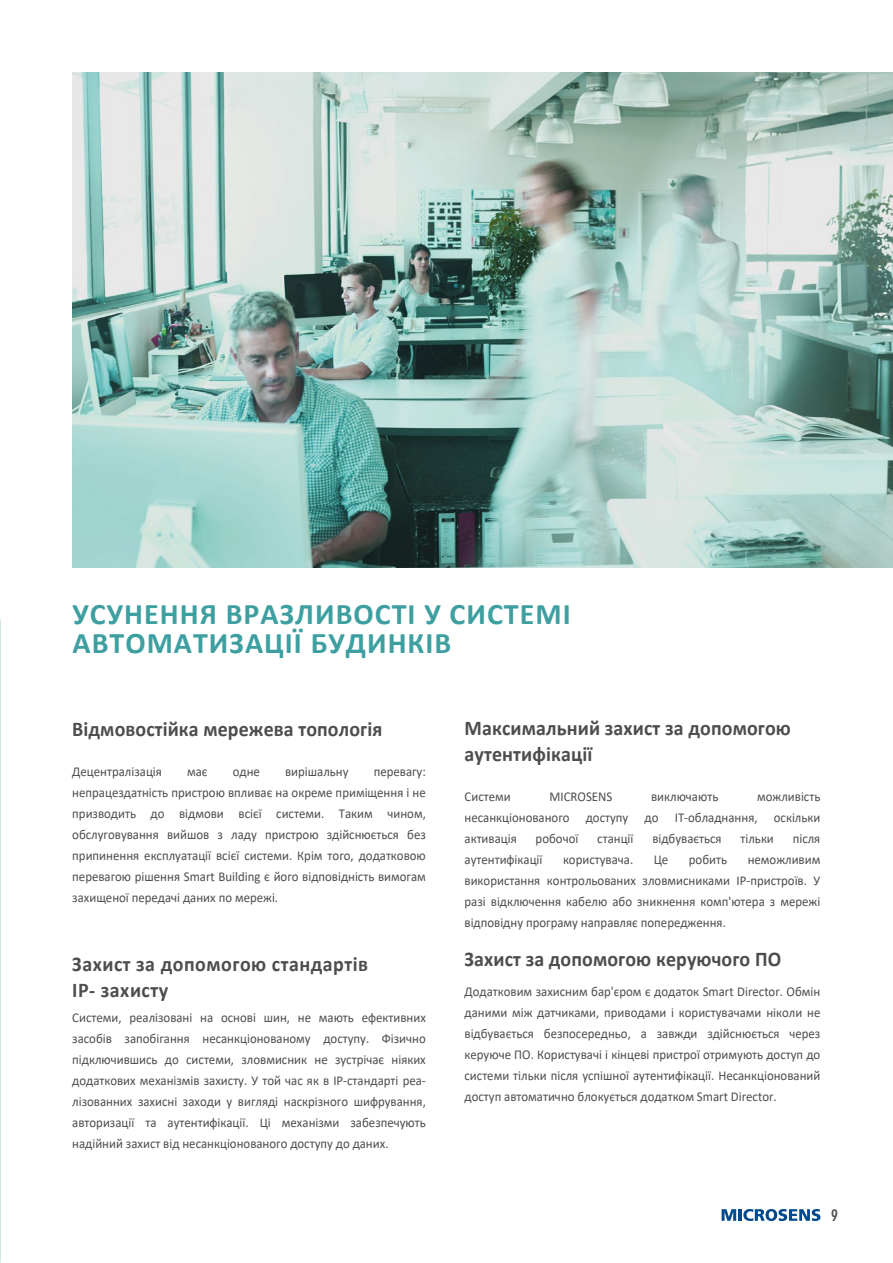
<style>
.page{position:relative;width:893px;height:1263px;background:#fff}
.page>*{position:absolute;margin:0;border:0;box-sizing:border-box;transform-origin:0 0}
.t1{font:700 30px/29.5px "Calibri";letter-spacing:.035em;color:#3e9fa1}
.t2{font:700 21px/26.2px "Calibri";letter-spacing:.005em;color:#4d4d4c;scale:.95 1}
.t3{font:700 21px/26.2px "Calibri";letter-spacing:.025em;color:#4d4d4c;scale:.95 1}
.t4{font:700 condensed 16.5px "DIN Neuzeit Grotesk LT Pro";color:#4d4d4c}
.t5{font:13.5px/21px "Calibri";color:#4d4d4c;text-align:justify;scale:.95 1}
</style>
<div class="page">
<img style="left:72px;top:72px;width:821px;height:495px">
<img style="left:0;top:620px;width:1px;height:643px">
<svg style="left:722px;top:1209px;width:98px;height:12px"></svg>
<h1 class="t1" style="left:72px;top:599px;width:500px">УСУНЕННЯ ВРАЗЛИВОСТІ У СИСТЕМІ<br>АВТОМАТИЗАЦІЇ БУДИНКІВ</h1>
<h2 class="t2" style="left:72px;top:715px;width:328px">Відмовостійка мережева топологія</h2>
<p class="t5" style="left:72px;top:761px;width:96px">Децентралізація</p>
<p class="t5" style="left:187px;top:761px;width:23px">має</p>
<p class="t5" style="left:233px;top:761px;width:30px">одне</p>
<p class="t5" style="left:285px;top:761px;width:68px">вирішальну</p>
<p class="t5" style="left:72px;top:761px;width:374px;text-indent:301px">перевагу: непрацездатність пристрою впливає на окреме приміщення і не призводить до відмови всієї системи. Таким чином, обслуговування вийшов з ладу пристрою здійснюється без припинення експлуатації всієї системи. Крім того, додатковою перевагою рішення Smart Building є його відповідність вимогам захищеної передачі даних по мережі.</p>
<h2 class="t3" style="left:72px;top:950px;width:313px">Захист за допомогою стандартів<br>IP- захисту</h2>
<p class="t5" style="left:72px;top:1006px;width:374px">Системи, реалізовані на основі шин, не мають ефективних засобів запобігання несанкціонованому доступу. Фізично підключившись до системи, зловмисник не зустрічає ніяких додаткових механізмів захисту. У той час як в IP-стандарті реа&shy;лізованних захисні заходи у вигляді наскрізного шифрування, авторизації та аутентифікації. Ці механізми забезпечують надійний захист від несанкціонованого доступу до даних.</p>
<h2 class="t2" style="left:465px;top:714px;width:345px">Максимальний захист за допомогою аутентифікації</h2>
<p class="t5" style="left:465px;top:786px;width:50px">Системи</p>
<p class="t5" style="left:549px;top:786px;width:68px">MICROSENS</p>
<p class="t5" style="left:651px;top:786px;width:72px">виключають</p>
<p class="t5" style="left:465px;top:786px;width:376px;text-indent:293px">можливість несанкціонованого доступу до ІТ-обладнання, оскільки активація</p>
<p class="t5" style="left:536px;top:828px;width:47px">робочої</p>
<p class="t5" style="left:597px;top:828px;width:40px">станції</p>
<p class="t5" style="left:652px;top:828px;width:75px">відбувається</p>
<p class="t5" style="left:740px;top:828px;width:37px">тільки</p>
<p class="t5" style="left:793px;top:828px;width:31px">після</p>
<p class="t5" style="left:465px;top:849px;width:84px">аутентифікації</p>
<p class="t5" style="left:563px;top:849px;width:75px">користувача.</p>
<p class="t5" style="left:654px;top:849px;width:17px">Це</p>
<p class="t5" style="left:689px;top:849px;width:42px">робить</p>
<p class="t5" style="left:465px;top:849px;width:376px;text-indent:283px">неможливим використання контрольованих зловмисниками IP-пристроїв. У разі відключення кабелю або зникнення комп'ютера з мережі відповідну програму направляє попередження.</p>
<h2 class="t2" style="left:465px;top:946px;width:335px">Захист за допомогою керуючого ПО</h2>
<p class="t5" style="left:465px;top:980px;width:376px">Додатковим захисним бар'єром є додаток Smart Director. Обмін даними між датчиками, приводами і користувачами ніколи не відбувається безпосередньо, а завжди здійснюється через керуюче ПО. Користувачі і кінцеві пристрої отримують доступ до системи тільки після успішної аутентифікації. Несанкціонований доступ автоматично блокується додатком Smart Director.</p>
<p class="t4" style="left:831px;top:1205px;width:8px">9</p>
</div>
